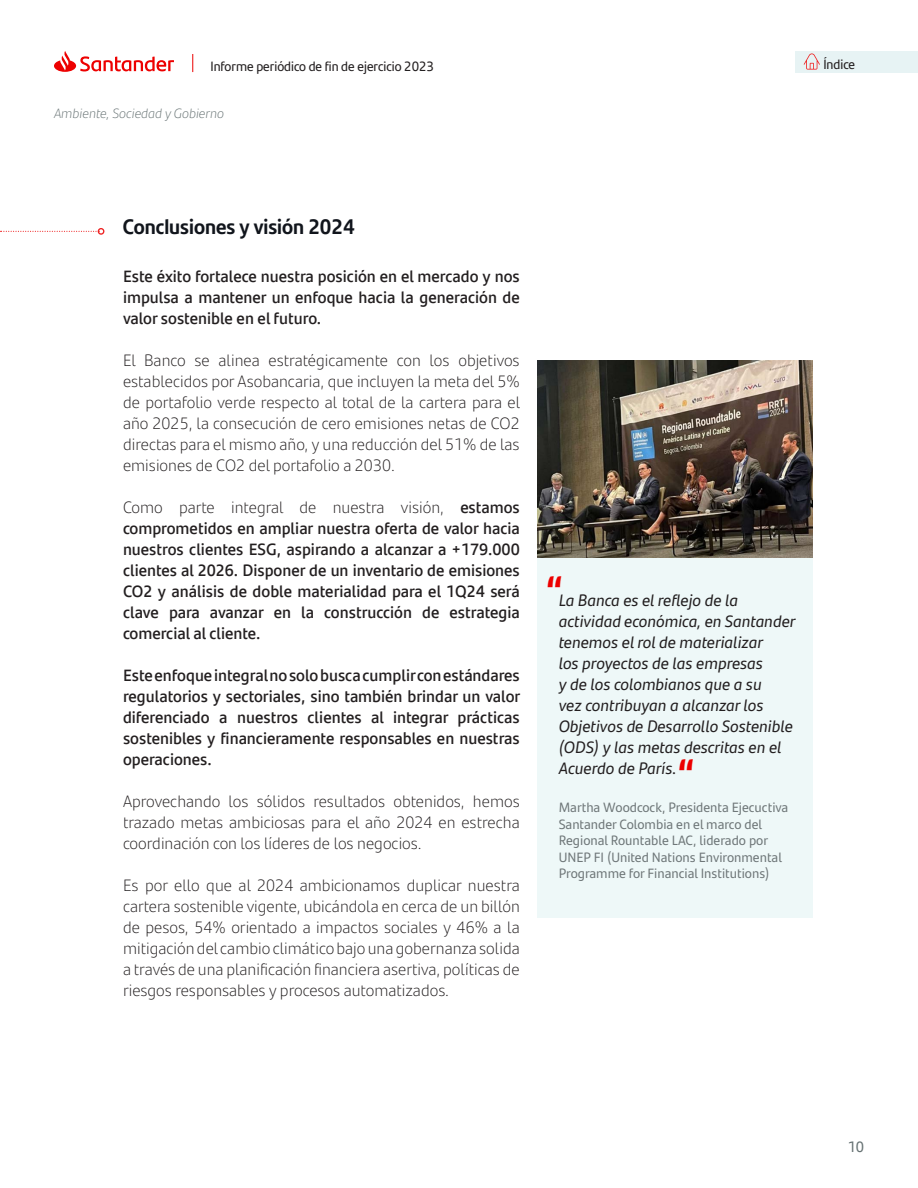
<style>
.page{position:relative;width:918px;height:1188px;background:#fff}
.page>*{position:absolute;margin:0;border:0;box-sizing:border-box;transform-origin:0 0}
.t1{font:700 42px "Santander Headline";color:#ec0000}
.t2{font:700 21px "Santander Headline";color:#11151c}
.Párrafo_general{font:300 16.5px/21px "Santander Text";color:#231f20;text-align:justify}
.Párrafo_general-2{font:600 16.5px/21px "Santander Text";color:#231f20;text-align:justify}
.Párrafo_general-3{font:italic 16.5px/21px "Santander Text";color:#231f20}
.t3{font:15px "Santander Headline";color:#667273}
.Párrafo_general-4{font:13.5px/16.5px "Santander Text";color:#6f7779}
.t4{font:13.5px "Santander Headline";color:#231f20}
.t5{font:italic 300 13.5px "Santander Text";color:#667273}
.s1{font-weight:300}
</style>
<div class="page">
<div style="left:795px;top:51px;width:123px;height:21px;background:#e7f3f4"></div>
<svg style="left:54px;top:51px;width:120px;height:21px"></svg>
<svg style="left:192px;top:54px;width:1px;height:18px"></svg>
<svg style="left:804px;top:53px;width:16px;height:17px"></svg>
<div style="left:537px;top:558px;width:276px;height:360px;background:#eef8f8"></div>
<img style="left:537px;top:360px;width:276px;height:198px">
<svg style="left:1px;top:231px;width:97px;height:1px"></svg>
<div style="left:98px;top:228px;width:6px;height:7px;border:1px solid #ee2323;border-radius:50%"></div>
<p class="t4" style="left:210px;top:56px;width:225px">Informe periódico de fin de ejercicio 2023</p>
<p class="t5" style="left:54px;top:103px;width:171px">Ambiente, Sociedad y Gobierno</p>
<p class="t4" style="left:823px;top:54px;width:33px">Índice</p>
<p class="t2" style="left:123px;top:210px;width:233px">Conclusiones y visión 2024</p>
<p class="Párrafo_general-2" style="left:123px;top:264px;width:398px">Este éxito fortalece nuestra posición en el mercado y nos impulsa a mantener un enfoque hacia la generación de valor sostenible en el futuro.</p>
<p class="Párrafo_general" style="left:123px;top:348px;width:399px">El Banco se alinea estratégicamente con los objetivos establecidos por Asobancaria, que incluyen la meta del 5% de portafolio verde respecto al total de la cartera para el año 2025, la consecución de cero emisiones netas de CO2 directas para el mismo año, y una reducción del 51% de las emisiones de CO2 del portafolio a 2030.</p>
<p class="Párrafo_general-2" style="left:123px;top:495px;width:398px"><span class="s1">Como parte integral de nuestra visión,</span> estamos comprometidos en ampliar nuestra oferta de valor hacia nuestros clientes ESG, aspirando a alcanzar a +179.000 clientes al 2026. Disponer de un inventario de emisiones CO2 y análisis de doble materialidad para el 1Q24 será clave para avanzar en la construcción de estrategia comercial al cliente.</p>
<p class="Párrafo_general-2" style="left:123px;top:663px;width:399px">Este enfoque integral no solo busca cumplir con estándares regulatorios y sectoriales, sino también brindar un valor diferenciado a nuestros clientes al integrar prácticas sostenibles y financieramente responsables en nuestras operaciones.</p>
<p class="Párrafo_general" style="left:123px;top:789px;width:398px">Aprovechando los sólidos resultados obtenidos, hemos trazado metas ambiciosas para el año 2024 en estrecha coordinación con los líderes de los negocios.</p>
<p class="Párrafo_general" style="left:123px;top:873px;width:398px">Es por ello que al 2024 ambicionamos duplicar nuestra cartera sostenible vigente, ubicándola en cerca de un billón de pesos, 54% orientado a impactos sociales y 46% a la mitigación del cambio climático bajo una gobernanza solida a través de una planificación financiera asertiva, políticas de riesgos responsables y procesos automatizados.</p>
<p class="t1" style="left:545px;top:559px;width:20px">“</p>
<p class="Párrafo_general-3" style="left:559px;top:589px;width:238px">La Banca es el reflejo de la actividad económica, en Santander tenemos el rol de materializar<br>los proyectos de las empresas<br>y de los colombianos que a su<br>vez contribuyan a alcanzar los<br>Objetivos de Desarrollo Sostenible (ODS) y las metas descritas en el<br>Acuerdo de París.</p>
<p class="Párrafo_general-4" style="left:559px;top:798px;width:231px">Martha Woodcock, Presidenta Ejecuctiva Santander Colombia en el marco del Regional Rountable LAC, liderado por UNEP FI (United Nations Environmental Programme for Financial Institutions)</p>
<p class="t1" style="left:677px;top:742px;width:20px">“</p>
<p class="t3" style="left:848px;top:1135px;width:18px">10</p>
</div>
